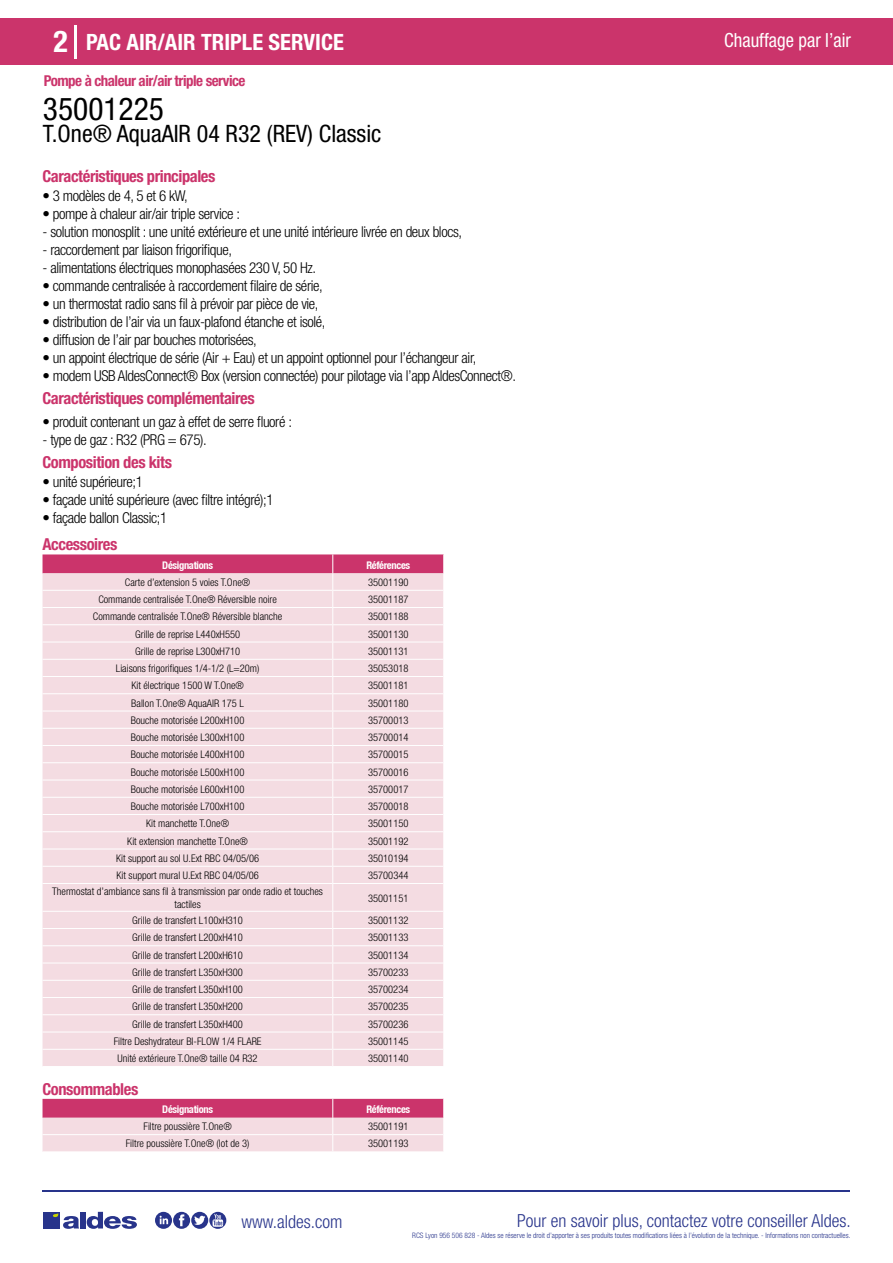
<style>
.page{position:relative;width:893px;height:1263px;background:#fff}
.page>*{position:absolute;margin:0;border:0;box-sizing:border-box;transform-origin:0 0}
.t1{font:condensed 31.5px "Helvetica Neue LT Std";color:#000}
.t2{font:700 condensed 30px "Helvetica Neue LT Std";color:#fff}
.t3{font:condensed 24px "Helvetica Neue LT Std";color:#000}
.t4{font:700 condensed 22.5px "Helvetica Neue LT Std";color:#fff}
.t5{font:condensed 19.5px "Helvetica Neue LT Std";color:#fff;scale:.95 1}
.t6{font:300 condensed 18px "Helvetica Neue";color:#28348b}
.t7{font:700 condensed 16.5px "Helvetica Neue LT Std";letter-spacing:-.025em;color:#cb346b}
.t8{font:300 condensed 15px "Helvetica Neue LT Std";letter-spacing:-.025em;color:#000}
.t9{font:700 condensed 15px "Helvetica Neue LT Std";letter-spacing:-.035em;color:#cb346b}
.t10{font:300 condensed 10.5px/12.6px "Helvetica Neue";color:#000;text-align:center}
.t11{font:700 condensed 10.5px "Helvetica Neue";letter-spacing:-.03em;color:#fff}
.t12{font:300 condensed 7.5px "Helvetica Neue";color:#28348b}
</style>
<div class="page">
<div style="left:0;top:18px;width:893px;height:46px;background:#cb346b"></div>
<hr style="left:74px;top:25px;width:2px;height:33px;background:#fff">
<hr style="left:43px;top:1190px;width:807px;height:1px;background:#28348b">
<svg style="left:155px;top:1212px;width:71px;height:17px"></svg>
<div style="left:43px;top:1212px;width:17px;height:16px;background:#28348b"></div>
<div style="left:80px;top:1212px;width:6px;height:16px;background:#28348b"></div>
<svg style="left:87px;top:1212px;width:50px;height:17px"></svg>
<svg style="left:53px;top:1213px;width:26px;height:16px"></svg>
<svg style="left:43px;top:554px;width:401px;height:512px;background:#f3d7df"></svg>
<svg style="left:43px;top:1099px;width:401px;height:53px;background:#e6a2b9"></svg>
<h2 class="t2" style="left:54px;top:24px;width:16px">2</h2>
<h3 class="t4" style="left:86px;top:28px;width:259px">PAC AIR/AIR TRIPLE SERVICE</h3>
<h3 class="t5" style="left:724px;top:29px;width:135px">Chauffage par l’air</h3>
<h3 class="t9" style="left:44px;top:71px;width:203px">Pompe à chaleur air/air triple service</h3>
<h1 class="t1" style="left:43px;top:91px;width:122px">35001225</h1>
<h3 class="t3" style="left:43px;top:120px;width:340px">T.One® AquaAIR 04 R32 (REV) Classic</h3>
<h3 class="t7" style="left:43px;top:166px;width:174px">Caractéristiques principales</h3>
<h3 class="t8" style="left:43px;top:187px;width:147px">• 3 modèles de 4, 5 et 6 kW,</h3>
<h3 class="t8" style="left:43px;top:205px;width:199px">• pompe à chaleur air/air triple service :</h3>
<h3 class="t8" style="left:43px;top:223px;width:421px">- solution monosplit : une unité extérieure et une unité intérieure livrée en deux blocs,</h3>
<h3 class="t8" style="left:43px;top:241px;width:191px">- raccordement par liaison frigorifique,</h3>
<h3 class="t8" style="left:43px;top:259px;width:275px">- alimentations électriques monophasées 230 V, 50 Hz.</h3>
<h3 class="t8" style="left:43px;top:277px;width:282px">• commande centralisée à raccordement filaire de série,</h3>
<h3 class="t8" style="left:43px;top:295px;width:277px">• un thermostat radio sans fil à prévoir par pièce de vie,</h3>
<h3 class="t8" style="left:43px;top:313px;width:284px">• distribution de l’air via un faux-plafond étanche et isolé,</h3>
<h3 class="t8" style="left:43px;top:331px;width:216px">• diffusion de l’air par bouches motorisées,</h3>
<h3 class="t8" style="left:43px;top:349px;width:435px">• un appoint électrique de série (Air + Eau) et un appoint optionnel pour l’échangeur air,</h3>
<h3 class="t8" style="left:43px;top:367px;width:475px">• modem USB AldesConnect® Box (version connectée) pour pilotage via l’app AldesConnect®.</h3>
<h3 class="t7" style="left:43px;top:388px;width:214px">Caractéristiques complémentaires</h3>
<h3 class="t8" style="left:43px;top:413px;width:251px">• produit contenant un gaz à effet de serre fluoré :</h3>
<h3 class="t8" style="left:43px;top:431px;width:166px">- type de gaz : R32 (PRG = 675).</h3>
<h3 class="t7" style="left:43px;top:452px;width:131px">Composition des kits</h3>
<h3 class="t8" style="left:43px;top:473px;width:102px">• unité supérieure;1</h3>
<h3 class="t8" style="left:43px;top:491px;width:233px">• façade unité supérieure (avec filtre intégré);1</h3>
<h3 class="t8" style="left:43px;top:509px;width:126px">• façade ballon Classic;1</h3>
<h3 class="t7" style="left:43px;top:534px;width:76px">Accessoires</h3>
<p class="t11" style="left:162px;top:559px;width:52px">Désignations</p>
<p class="t11" style="left:366px;top:559px;width:45px">Références</p>
<p class="t10" style="left:125px;top:576px;width:127px">Carte d’extension 5 voies T.One®</p>
<p class="t10" style="left:368px;top:576px;width:42px">35001190</p>
<p class="t10" style="left:98px;top:593px;width:180px">Commande centralisée T.One® Réversible noire</p>
<p class="t10" style="left:368px;top:593px;width:42px">35001187</p>
<p class="t10" style="left:93px;top:610px;width:191px">Commande centralisée T.One® Réversible blanche</p>
<p class="t10" style="left:368px;top:610px;width:42px">35001188</p>
<p class="t10" style="left:135px;top:627px;width:107px">Grille de reprise L440xH550</p>
<p class="t10" style="left:368px;top:627px;width:42px">35001130</p>
<p class="t10" style="left:135px;top:645px;width:107px">Grille de reprise L300xH710</p>
<p class="t10" style="left:368px;top:645px;width:42px">35001131</p>
<p class="t10" style="left:116px;top:662px;width:145px">Liaisons frigorifiques 1/4-1/2 (L=20m)</p>
<p class="t10" style="left:368px;top:662px;width:42px">35053018</p>
<p class="t10" style="left:131px;top:679px;width:114px">Kit électrique 1500 W T.One®</p>
<p class="t10" style="left:368px;top:679px;width:42px">35001181</p>
<p class="t10" style="left:131px;top:696px;width:114px">Ballon T.One® AquaAIR 175 L</p>
<p class="t10" style="left:368px;top:696px;width:42px">35001180</p>
<p class="t10" style="left:131px;top:714px;width:115px">Bouche motorisée L200xH100</p>
<p class="t10" style="left:368px;top:714px;width:42px">35700013</p>
<p class="t10" style="left:131px;top:731px;width:115px">Bouche motorisée L300xH100</p>
<p class="t10" style="left:368px;top:731px;width:42px">35700014</p>
<p class="t10" style="left:131px;top:748px;width:115px">Bouche motorisée L400xH100</p>
<p class="t10" style="left:368px;top:748px;width:42px">35700015</p>
<p class="t10" style="left:131px;top:765px;width:115px">Bouche motorisée L500xH100</p>
<p class="t10" style="left:368px;top:765px;width:42px">35700016</p>
<p class="t10" style="left:131px;top:783px;width:115px">Bouche motorisée L600xH100</p>
<p class="t10" style="left:368px;top:783px;width:42px">35700017</p>
<p class="t10" style="left:131px;top:800px;width:115px">Bouche motorisée L700xH100</p>
<p class="t10" style="left:368px;top:800px;width:42px">35700018</p>
<p class="t10" style="left:146px;top:817px;width:85px">Kit manchette T.One®</p>
<p class="t10" style="left:368px;top:817px;width:42px">35001150</p>
<p class="t10" style="left:127px;top:834px;width:122px">Kit extension manchette T.One®</p>
<p class="t10" style="left:368px;top:834px;width:42px">35001192</p>
<p class="t10" style="left:116px;top:852px;width:145px">Kit support au sol U.Ext RBC 04/05/06</p>
<p class="t10" style="left:368px;top:852px;width:42px">35010194</p>
<p class="t10" style="left:117px;top:869px;width:144px">Kit support mural U.Ext RBC 04/05/06</p>
<p class="t10" style="left:368px;top:869px;width:42px">35700344</p>
<p class="t10" style="left:52px;top:885px;width:272px">Thermostat d’ambiance sans fil à transmission par onde radio et touches tactiles</p>
<p class="t10" style="left:368px;top:891px;width:42px">35001151</p>
<p class="t10" style="left:132px;top:914px;width:112px">Grille de transfert L100xH310</p>
<p class="t10" style="left:368px;top:914px;width:42px">35001132</p>
<p class="t10" style="left:132px;top:931px;width:112px">Grille de transfert L200xH410</p>
<p class="t10" style="left:368px;top:931px;width:42px">35001133</p>
<p class="t10" style="left:132px;top:948px;width:112px">Grille de transfert L200xH610</p>
<p class="t10" style="left:368px;top:948px;width:42px">35001134</p>
<p class="t10" style="left:132px;top:966px;width:112px">Grille de transfert L350xH300</p>
<p class="t10" style="left:368px;top:966px;width:42px">35700233</p>
<p class="t10" style="left:132px;top:983px;width:112px">Grille de transfert L350xH100</p>
<p class="t10" style="left:368px;top:983px;width:42px">35700234</p>
<p class="t10" style="left:132px;top:1000px;width:112px">Grille de transfert L350xH200</p>
<p class="t10" style="left:368px;top:1000px;width:42px">35700235</p>
<p class="t10" style="left:132px;top:1017px;width:112px">Grille de transfert L350xH400</p>
<p class="t10" style="left:368px;top:1017px;width:42px">35700236</p>
<p class="t10" style="left:114px;top:1035px;width:149px">Filtre Deshydrateur BI-FLOW 1/4 FLARE</p>
<p class="t10" style="left:368px;top:1035px;width:42px">35001145</p>
<p class="t10" style="left:118px;top:1052px;width:142px">Unité extérieure T.One® taille 04 R32</p>
<p class="t10" style="left:368px;top:1052px;width:42px">35001140</p>
<h3 class="t7" style="left:43px;top:1079px;width:97px">Consommables</h3>
<p class="t11" style="left:162px;top:1103px;width:52px">Désignations</p>
<p class="t11" style="left:366px;top:1103px;width:45px">Références</p>
<p class="t10" style="left:144px;top:1120px;width:90px">Filtre poussière T.One®</p>
<p class="t10" style="left:368px;top:1120px;width:42px">35001191</p>
<p class="t10" style="left:126px;top:1137px;width:125px">Filtre poussière T.One® (lot de 3)</p>
<p class="t10" style="left:368px;top:1137px;width:42px">35001193</p>
<h3 class="t6" style="left:241px;top:1211px;width:102px">www.aldes.com</h3>
<h3 class="t6" style="left:517px;top:1211px;width:335px">Pour en savoir plus, contactez votre conseiller Aldes.</h3>
<p class="t12" style="left:412px;top:1230px;width:440px">RCS Lyon 956 506 828 - Aldes se réserve le droit d’apporter à ses produits toutes modifications liées à l’évolution de la technique. - Informations non contractuelles.</p>
</div>
